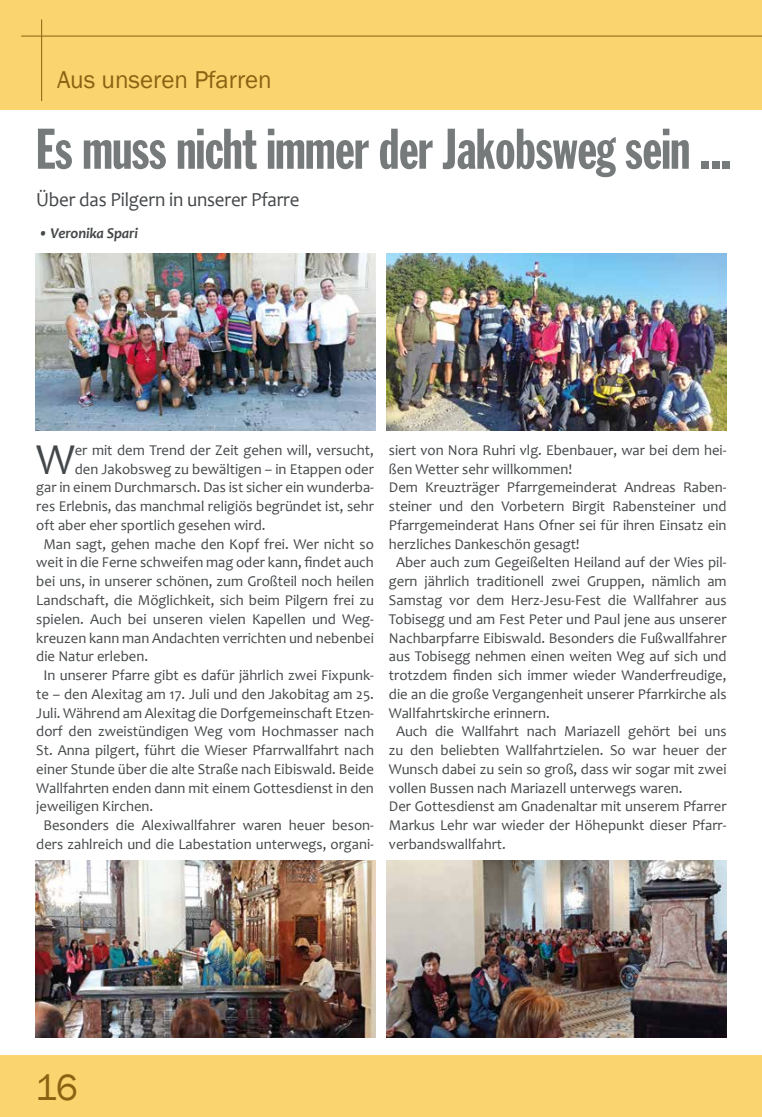
<style>
.page{position:relative;width:762px;height:1117px;background:#fff}
.page>*{position:absolute;margin:0;border:0;box-sizing:border-box;transform-origin:0 0}
.t1{font:extra-condensed 56.25px "Franklin Gothic";letter-spacing:-.01em;color:#777a7b}
.t2{font:44.5px "Candara";color:#444749}
.t3{font:37.5px "Franklin Gothic";color:#8b6112}
.t4{font:25px "Franklin Gothic";color:#8b6112}
.t5{font:20px "Candara";letter-spacing:-.01em;color:#444749;scale:.95 1}
.t6{font:15px "Candara";color:#444749}
.t7{font:italic 700 15px "Candara";letter-spacing:-.01em;color:#444749}
</style>
<div class="page">
<div style="left:0;top:1055px;width:762px;height:61px;background:#fad46f"></div>
<div style="left:0;top:0;width:762px;height:110px;background:#fad46f"></div>
<hr style="left:21px;top:36px;width:741px;height:1px;background:#8b6112">
<hr style="left:41px;top:19px;width:1px;height:82px;background:#8b6112">
<img style="left:35px;top:253px;width:341px;height:177px">
<img style="left:35px;top:860px;width:341px;height:176px">
<img style="left:386px;top:254px;width:340px;height:176px">
<img style="left:386px;top:860px;width:340px;height:176px">
<h3 class="t4" style="left:57px;top:65px;width:216px">Aus unseren Pfarren</h3>
<h1 class="t1" style="left:36px;top:119px;width:697px">Es muss nicht immer der Jakobsweg sein ...</h1>
<h3 class="t5" style="left:36px;top:187px;width:279px">Über das Pilgern in unserer Pfarre</h3>
<p class="t7" style="left:38px;top:223px;width:101px">• Veronika Spari</p>
<h2 class="t2" style="left:36px;top:431px;width:40px">W</h2>
<p class="t6" style="left:75px;top:440px;width:301px">er mit dem Trend der Zeit gehen will, versucht,</p>
<p class="t6" style="left:75px;top:459px;width:301px">den Jakobsweg zu bewältigen – in Etappen oder</p>
<p class="t6" style="left:36px;top:478px;width:339px">gar in einem Durchmarsch. Das ist sicher ein wunderba-</p>
<p class="t6" style="left:36px;top:496px;width:339px">res Erlebnis, das manchmal religiös begründet ist, sehr</p>
<p class="t6" style="left:36px;top:515px;width:231px">oft aber eher sportlich gesehen wird.</p>
<p class="t6" style="left:43px;top:534px;width:332px">Man sagt, gehen mache den Kopf frei. Wer nicht so</p>
<p class="t6" style="left:36px;top:553px;width:339px">weit in die Ferne schweifen mag oder kann, findet auch</p>
<p class="t6" style="left:36px;top:571px;width:339px">bei uns, in unserer schönen, zum Großteil noch heilen</p>
<p class="t6" style="left:36px;top:590px;width:339px">Landschaft, die Möglichkeit, sich beim Pilgern frei zu</p>
<p class="t6" style="left:36px;top:609px;width:339px">spielen. Auch bei unseren vielen Kapellen und Weg-</p>
<p class="t6" style="left:36px;top:628px;width:339px">kreuzen kann man Andachten verrichten und nebenbei</p>
<p class="t6" style="left:36px;top:646px;width:113px">die Natur erleben.</p>
<p class="t6" style="left:43px;top:665px;width:332px">In unserer Pfarre gibt es dafür jährlich zwei Fixpunk-</p>
<p class="t6" style="left:36px;top:684px;width:339px">te – den Alexitag am 17. Juli und den Jakobitag am 25.</p>
<p class="t6" style="left:36px;top:703px;width:339px">Juli. Während am Alexitag die Dorfgemeinschaft Etzen-</p>
<p class="t6" style="left:36px;top:721px;width:339px">dorf den zweistündigen Weg vom Hochmasser nach</p>
<p class="t6" style="left:36px;top:740px;width:339px">St. Anna pilgert, führt die Wieser Pfarrwallfahrt nach</p>
<p class="t6" style="left:36px;top:759px;width:339px">einer Stunde über die alte Straße nach Eibiswald. Beide</p>
<p class="t6" style="left:36px;top:778px;width:339px">Wallfahrten enden dann mit einem Gottesdienst in den</p>
<p class="t6" style="left:36px;top:796px;width:118px">jeweiligen Kirchen.</p>
<p class="t6" style="left:43px;top:815px;width:332px">Besonders die Alexiwallfahrer waren heuer beson-</p>
<p class="t6" style="left:36px;top:834px;width:339px">ders zahlreich und die Labestation unterwegs, organi-</p>
<p class="t6" style="left:389px;top:440px;width:339px">siert von Nora Ruhri vlg. Ebenbauer, war bei dem hei-</p>
<p class="t6" style="left:389px;top:459px;width:185px">ßen Wetter sehr willkommen!</p>
<p class="t6" style="left:389px;top:478px;width:339px">Dem Kreuzträger Pfarrgemeinderat Andreas Raben-</p>
<p class="t6" style="left:389px;top:496px;width:339px">steiner und den Vorbetern Birgit Rabensteiner und</p>
<p class="t6" style="left:389px;top:515px;width:339px">Pfarrgemeinderat Hans Ofner sei für ihren Einsatz ein</p>
<p class="t6" style="left:389px;top:534px;width:192px">herzliches Dankeschön gesagt!</p>
<p class="t6" style="left:396px;top:553px;width:332px">Aber auch zum Gegeißelten Heiland auf der Wies pil-</p>
<p class="t6" style="left:389px;top:571px;width:339px">gern jährlich traditionell zwei Gruppen, nämlich am</p>
<p class="t6" style="left:389px;top:590px;width:339px">Samstag vor dem Herz-Jesu-Fest die Wallfahrer aus</p>
<p class="t6" style="left:389px;top:609px;width:339px">Tobisegg und am Fest Peter und Paul jene aus unserer</p>
<p class="t6" style="left:389px;top:628px;width:339px">Nachbarpfarre Eibiswald. Besonders die Fußwallfahrer</p>
<p class="t6" style="left:389px;top:646px;width:339px">aus Tobisegg nehmen einen weiten Weg auf sich und</p>
<p class="t6" style="left:389px;top:665px;width:339px">trotzdem finden sich immer wieder Wanderfreudige,</p>
<p class="t6" style="left:389px;top:684px;width:339px">die an die große Vergangenheit unserer Pfarrkirche als</p>
<p class="t6" style="left:389px;top:703px;width:162px">Wallfahrtskirche erinnern.</p>
<p class="t6" style="left:396px;top:721px;width:332px">Auch die Wallfahrt nach Mariazell gehört bei uns</p>
<p class="t6" style="left:389px;top:740px;width:339px">zu den beliebten Wallfahrtzielen. So war heuer der</p>
<p class="t6" style="left:389px;top:759px;width:339px">Wunsch dabei zu sein so groß, dass wir sogar mit zwei</p>
<p class="t6" style="left:389px;top:778px;width:295px">vollen Bussen nach Mariazell unterwegs waren.</p>
<p class="t6" style="left:389px;top:796px;width:339px">Der Gottesdienst am Gnadenaltar mit unserem Pfarrer</p>
<p class="t6" style="left:389px;top:815px;width:339px">Markus Lehr war wieder der Höhepunkt dieser Pfarr-</p>
<p class="t6" style="left:389px;top:834px;width:118px">verbandswallfahrt.</p>
<h3 class="t3" style="left:35px;top:1063px;width:44px">16</h3>
</div>
